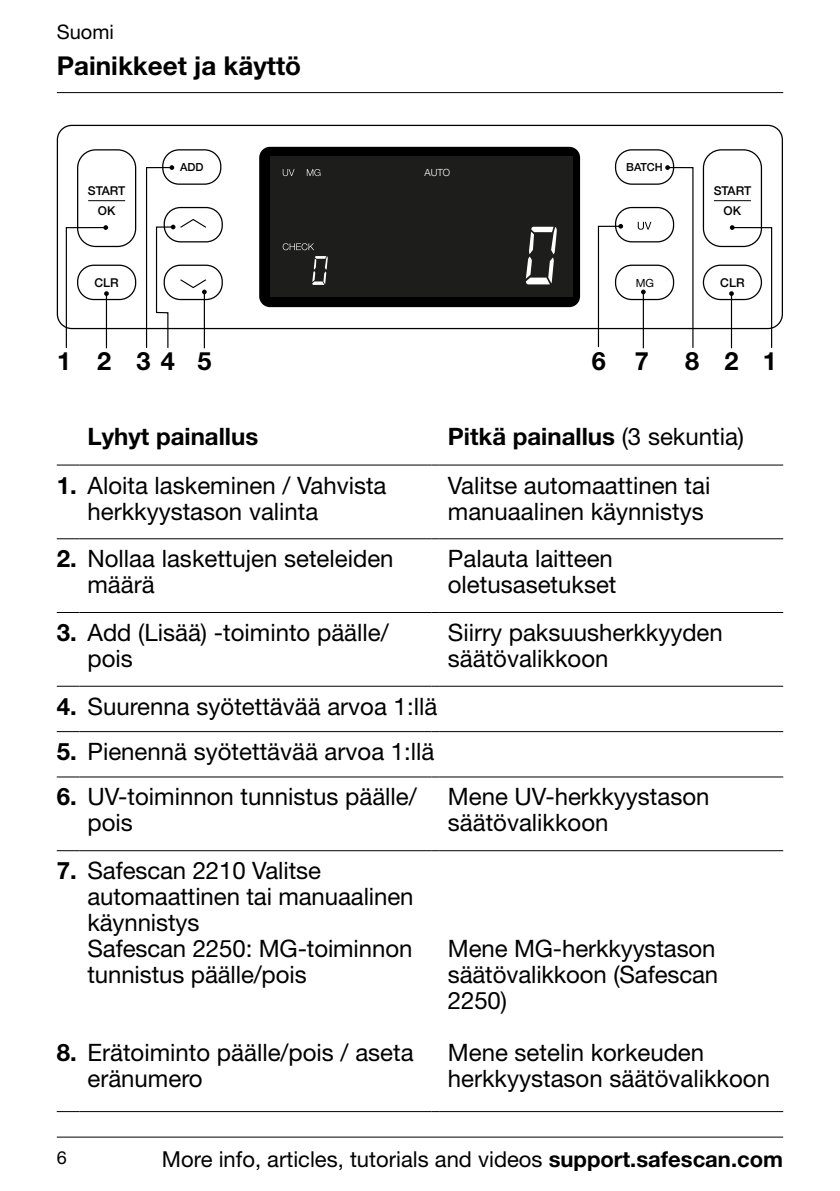
<style>
.page{position:relative;width:840px;height:1191px;background:#fff}
.page>*{position:absolute;margin:0;border:0;box-sizing:border-box;transform-origin:0 0}
.t1{font:700 26px "Helvetica Neue LT Std";color:#000}
.t2{font:700 25.2px "Helvetica Neue LT Std";letter-spacing:.98em;color:#000}
.t3{font:24px/26px "Helvetica Neue LT Std";color:#000}
.t4{font:700 24px "Helvetica Neue LT Pro";color:#000}
.t5{font:22px "Helvetica Neue LT Std";color:#000}
.t6{font:20px "Helvetica Neue LT Std";color:#000}
.t7{font:18px "Helvetica Neue LT Std";color:#000}
.t8{font:500 12.2px/19.8px "Helvetica Neue";color:#000;text-align:center}
.t9{font:11.2px "Helvetica Neue LT Std";color:#000}
.t10{font:500 11px "Helvetica Neue";color:#000}
.t11{font:300 9.8px "Helvetica Neue";color:#fff}
.s1{font-weight:400}
.s2{font-weight:700}
</style>
<div class="page">
<hr style="left:57px;top:1136px;width:725px;height:1px;background:#000">
<hr style="left:57px;top:92px;width:725px;height:1px;background:#000">
<svg style="left:57px;top:465px;width:22px;height:1px"></svg>
<hr style="left:79px;top:465px;width:352px;height:1px;background:#000">
<hr style="left:439px;top:465px;width:343px;height:1px;background:#000">
<svg style="left:57px;top:538px;width:22px;height:1px"></svg>
<hr style="left:79px;top:538px;width:352px;height:1px;background:#000">
<hr style="left:439px;top:538px;width:343px;height:1px;background:#000">
<svg style="left:57px;top:612px;width:22px;height:1px"></svg>
<hr style="left:79px;top:612px;width:352px;height:1px;background:#000">
<hr style="left:439px;top:612px;width:343px;height:1px;background:#000">
<svg style="left:57px;top:686px;width:22px;height:1px"></svg>
<hr style="left:79px;top:686px;width:352px;height:1px;background:#000">
<hr style="left:439px;top:686px;width:343px;height:1px;background:#000">
<svg style="left:57px;top:731px;width:22px;height:1px"></svg>
<hr style="left:79px;top:731px;width:352px;height:1px;background:#000">
<hr style="left:439px;top:731px;width:343px;height:1px;background:#000">
<svg style="left:57px;top:776px;width:22px;height:1px"></svg>
<hr style="left:79px;top:776px;width:352px;height:1px;background:#000">
<hr style="left:439px;top:776px;width:343px;height:1px;background:#000">
<svg style="left:57px;top:850px;width:22px;height:1px"></svg>
<hr style="left:79px;top:850px;width:352px;height:1px;background:#000">
<hr style="left:439px;top:850px;width:343px;height:1px;background:#000">
<svg style="left:57px;top:1111px;width:22px;height:1px"></svg>
<hr style="left:79px;top:1111px;width:352px;height:1px;background:#000">
<hr style="left:439px;top:1111px;width:343px;height:1px;background:#000">
<svg style="left:56px;top:124px;width:727px;height:206px"></svg>
<hr style="left:270px;top:156px;width:302px;height:1px;background:#000">
<div style="left:270px;top:157px;width:302px;height:140px;background:#1d1d1b"></div>
<svg style="left:525px;top:227px;width:31px;height:57px"></svg>
<svg style="left:306px;top:169px;width:14px;height:7px"></svg>
<svg style="left:282px;top:169px;width:12px;height:7px"></svg>
<svg style="left:312px;top:256px;width:15px;height:29px"></svg>
<svg style="left:282px;top:243px;width:32px;height:7px"></svg>
<svg style="left:65px;top:225px;width:44px;height:124px"></svg>
<svg style="left:701px;top:149px;width:71px;height:200px"></svg>
<svg style="left:145px;top:149px;width:78px;height:200px"></svg>
<svg style="left:597px;top:149px;width:96px;height:200px"></svg>
<div style="left:623px;top:279px;width:42px;height:10px;background:#fff"></div>
<p class="t6" style="left:57px;top:20px;width:59px">Suomi</p>
<p class="t1" style="left:57px;top:50px;width:246px">Painikkeet ja käyttö</p>
<p class="t8" style="left:88px;top:180px;width:39px">START<br>OK</p>
<p class="t10" style="left:180px;top:159px;width:25px">ADD</p>
<p class="t11" style="left:424px;top:165px;width:27px">AUTO</p>
<p class="t10" style="left:626px;top:158px;width:38px">BATCH</p>
<p class="t8" style="left:713px;top:180px;width:39px">START<br>OK</p>
<p class="t8" style="left:94px;top:271px;width:26px">CLR</p>
<p class="t8" style="left:720px;top:271px;width:26px">CLR</p>
<p class="t9" style="left:635px;top:276px;width:20px">MG</p>
<p class="t10" style="left:622px;top:275px;width:44px">DETECT</p>
<p class="t2" style="left:57px;top:345px;width:156px">12345</p>
<p class="t2" style="left:591px;top:345px;width:59px">6 7</p>
<p class="t2" style="left:685px;top:345px;width:93px">821</p>
<p class="t4" style="left:87px;top:421px;width:172px">Lyhyt painallus</p>
<p class="t4" style="left:447px;top:421px;width:297px">Pitkä painallus <span class="s1">(3 sekuntia)</span></p>
<p class="t3" style="left:87px;top:472px;width:300px;text-indent:-31px"><span class="s2">1.</span> Aloita laskeminen / Vahvista herkkyystason valinta</p>
<p class="t3" style="left:447px;top:472px;width:264px">Valitse automaattinen tai manuaalinen käynnistys</p>
<p class="t3" style="left:87px;top:545px;width:307px;text-indent:-31px"><span class="s2">2.</span> Nollaa laskettujen seteleiden määrä</p>
<p class="t3" style="left:447px;top:545px;width:170px">Palauta laitteen oletusasetukset</p>
<p class="t3" style="left:87px;top:619px;width:302px;text-indent:-31px"><span class="s2">3.</span> Add (Lisää) -toiminto päälle/ pois</p>
<p class="t3" style="left:447px;top:619px;width:276px">Siirry paksuusherkkyyden säätövalikkoon</p>
<p class="t3" style="left:57px;top:693px;width:382px"><span class="s2">4.</span> Suurenna syötettävää arvoa 1:llä</p>
<p class="t3" style="left:57px;top:738px;width:379px"><span class="s2">5.</span> Pienennä syötettävää arvoa 1:llä</p>
<p class="t3" style="left:87px;top:783px;width:330px;text-indent:-31px"><span class="s2">6.</span> UV-toiminnon tunnistus päälle/ pois</p>
<p class="t3" style="left:447px;top:783px;width:263px">Mene UV-herkkyystason säätövalikkoon</p>
<p class="t3" style="left:87px;top:857px;width:327px;text-indent:-31px"><span class="s2">7.</span> Safescan 2210 Valitse automaattinen tai manuaalinen käynnistys<br>Safescan 2250: MG-toiminnon tunnistus päälle/pois</p>
<p class="t3" style="left:447px;top:935px;width:272px;text-align:justify">Mene MG-herkkyystason säätövalikkoon (Safescan 2250)</p>
<p class="t3" style="left:87px;top:1038px;width:327px;text-indent:-31px"><span class="s2">8.</span> Erätoiminto päälle/pois / aseta eränumero</p>
<p class="t3" style="left:447px;top:1038px;width:323px">Mene setelin korkeuden herkkyystason säätövalikkoon</p>
<p class="t7" style="left:57px;top:1147px;width:12px">6</p>
<p class="t5" style="left:162px;top:1146px;width:622px">More info, articles, tutorials and videos <span class="s2">support.safescan.com</span></p>
</div>
